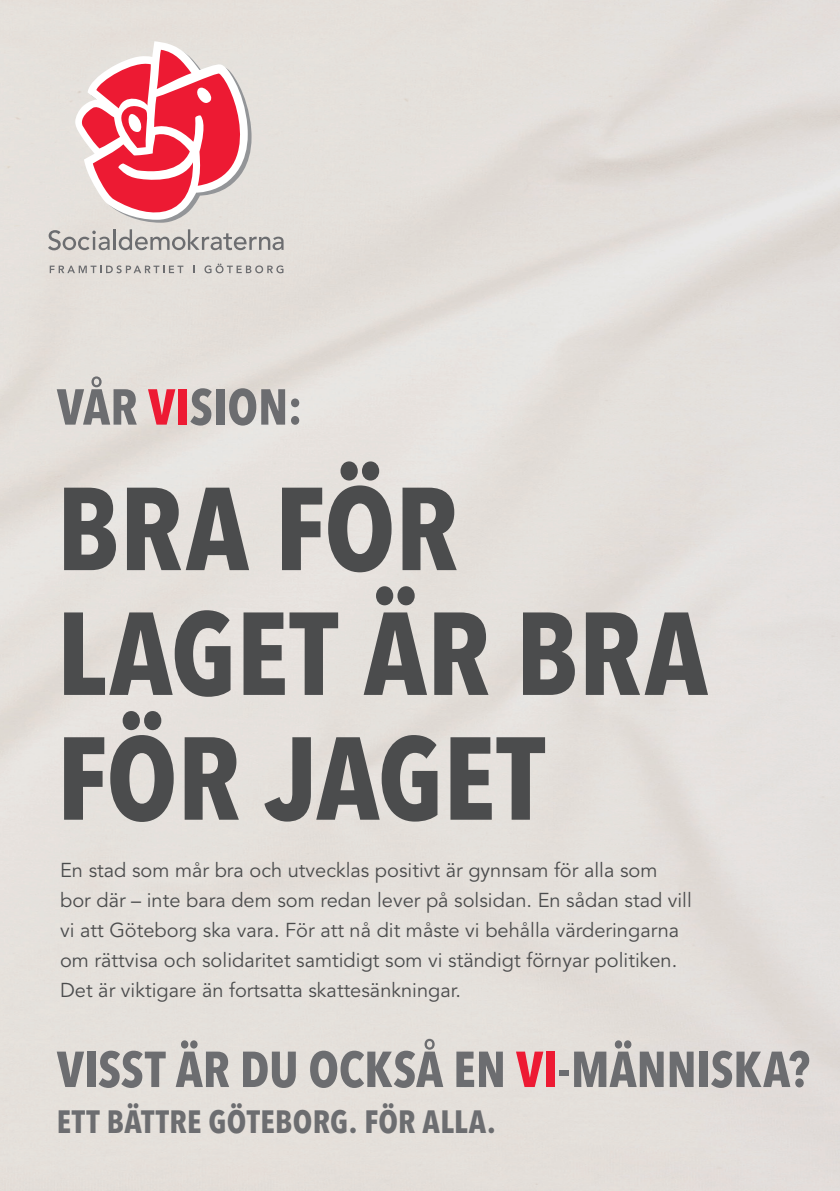
<style>
.page{position:relative;width:840px;height:1191px;background:#fff}
.page>*{position:absolute;margin:0;border:0;box-sizing:border-box;transform-origin:0 0}
.t1{font:700 condensed 116.4px/124.8px "Avenir Next LT Pro";letter-spacing:-.005em;color:#4b4c4d}
.t2{font:700 condensed 50px "Avenir Next LT Pro";color:#6c6d70}
.t3{font:700 condensed 32px "Avenir Next LT Pro";letter-spacing:.01em;color:#6c6d70}
.t4{font:20px/30px "Avenir LT Pro";color:#4b4c4d}
.s1{color:#ed1a33}
</style>
<div class="page">
<svg style="left:48px;top:230px;width:62px;height:20px"></svg>
<hr style="left:113px;top:229px;width:3px;height:21px;background:#6c6d70">
<svg style="left:119px;top:229px;width:164px;height:21px;background:#c3c0bd"></svg>
<svg style="left:75px;top:41px;width:192px;height:182px"></svg>
<svg style="left:50px;top:265px;width:133px;height:8px"></svg>
<svg style="left:204px;top:263px;width:79px;height:10px"></svg>
<p class="t2" style="left:57px;top:376px;width:247px">VÅR <span class="s1">VI</span>SION:</p>
<p class="t1" style="left:57px;top:466px;width:403px">BRA FÖR</p>
<p class="t1" style="left:57px;top:591px;width:652px">LAGET ÄR BRA<br>FÖR JAGET</p>
<p class="t4" style="left:60px;top:855px;width:633px">En stad som mår bra och utvecklas positivt är gynnsam för alla som bor där – inte bara dem som redan lever på solsidan. En sådan stad vill vi att Göteborg ska vara. För att nå dit måste vi behålla värderingarna om rättvisa och solidaritet samtidigt som vi ständigt förnyar politiken.</p>
<p class="t4" style="left:60px;top:975px;width:402px">Det är viktigare än fortsatta skattesänkningar.</p>
<p class="t2" style="left:57px;top:1038px;width:754px">VISST ÄR DU OCKSÅ EN <span class="s1">VI</span>-MÄNNISKA?</p>
<p class="t3" style="left:57px;top:1102px;width:440px">ETT BÄTTRE GÖTEBORG. FÖR ALLA.</p>
</div>
